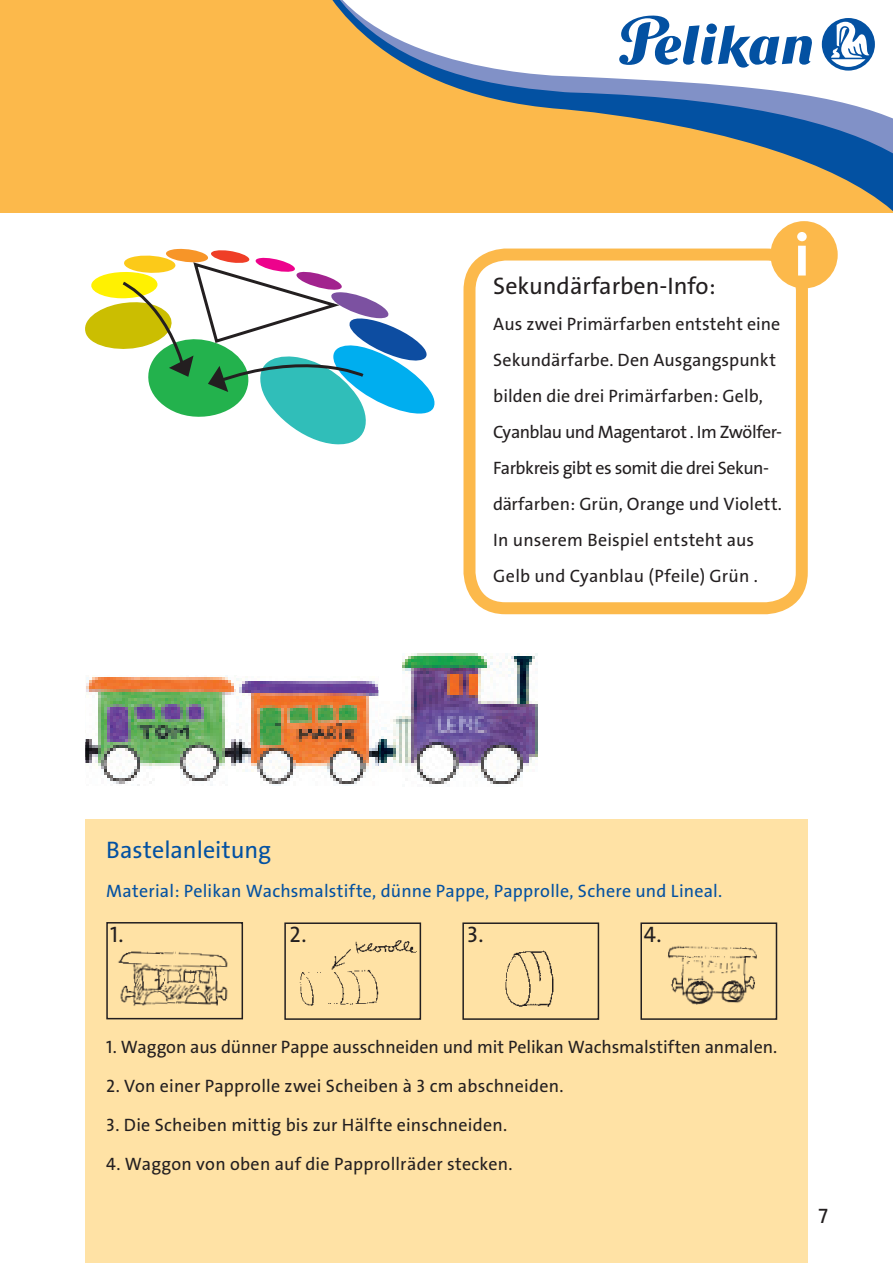
<style>
.page{position:relative;width:893px;height:1263px;background:#fff}
.page>*{position:absolute;margin:0;border:0;box-sizing:border-box;transform-origin:0 0}
.t1{font:700 60px "Pelikan The Sans";color:#fff}
.t2{font:24px "Pelikan The Sans";color:#231f20}
.t3{font:24px "Pelikan The Sans";color:#0351a2}
.t4{font:22.5px "Pelikan The Sans";color:#231f20}
.t5{font:21px "Pelikan The Sans";color:#231f20}
.t6{font:18px/36px "Pelikan The Sans";letter-spacing:.005em;color:#231f20}
.t7{font:18px "Pelikan The Sans";letter-spacing:.01em;color:#0351a2}
</style>
<div class="page">
<div style="left:0;top:0;width:893px;height:213px;background:#fcb94b"></div>
<svg style="left:332px;top:0;width:561px;height:280px"></svg>
<div style="left:85px;top:819px;width:723px;height:444px;background:#ffe2a5"></div>
<img style="left:85px;top:675px;width:294px;height:111px">
<img style="left:379px;top:653px;width:159px;height:131px">
<img style="left:299px;top:940px;width:118px;height:65px">
<div style="left:284px;top:922px;width:137px;height:98px;border:2px solid #231f20"></div>
<img style="left:505px;top:950px;width:49px;height:57px">
<div style="left:462px;top:922px;width:137px;height:98px;border:2px solid #231f20"></div>
<img style="left:668px;top:945px;width:89px;height:60px">
<div style="left:640px;top:922px;width:137px;height:98px;border:2px solid #231f20"></div>
<div style="left:770px;top:221px;width:68px;height:67px;background:#fcb94b;border-radius:50%"></div>
<div style="left:463px;top:249px;width:345px;height:365px;border:12px solid #fcb94b;border-radius:36px"></div>
<svg style="left:85px;top:248px;width:355px;height:197px"></svg>
<img style="left:118px;top:951px;width:110px;height:55px">
<div style="left:106px;top:922px;width:137px;height:97px;border:2px solid #231f20"></div>
<h2 class="t2" style="left:493px;top:277px;width:224px">Sekundärfarben-Info:</h2>
<p class="t6" style="left:493px;top:308px;width:290px">Aus zwei Primärfarben entsteht eine Sekundärfarbe. Den Ausgangspunkt bilden die drei Primärfarben: Gelb, Cyanblau und Magentarot . Im Zwölfer-Farbkreis gibt es somit die drei Sekun&shy;därfarben: Grün, Orange und Violett.<br>In unserem Beispiel entsteht aus Gelb und Cyanblau (Pfeile) Grün .</p>
<h1 class="t1" style="left:794px;top:234px;width:17px">i</h1>
<h2 class="t3" style="left:106px;top:841px;width:166px">Bastelanleitung</h2>
<p class="t7" style="left:106px;top:884px;width:617px">Material: Pelikan Wachsmalstifte, dünne Pappe, Papprolle, Schere und Lineal.</p>
<p class="t4" style="left:110px;top:926px;width:15px">1.</p>
<p class="t4" style="left:290px;top:926px;width:18px">2.</p>
<p class="t4" style="left:467px;top:926px;width:18px">3.</p>
<p class="t4" style="left:644px;top:926px;width:19px">4.</p>
<p class="t6" style="left:106px;top:1031px;width:672px">1. Waggon aus dünner Pappe ausschneiden und mit Pelikan Wachsmalstiften anmalen.</p>
<p class="t6" style="left:106px;top:1070px;width:459px">2. Von einer Papprolle zwei Scheiben à 3 cm abschneiden.</p>
<p class="t6" style="left:106px;top:1109px;width:402px">3. Die Scheiben mittig bis zur Hälfte einschneiden.</p>
<p class="t6" style="left:106px;top:1148px;width:408px">4. Waggon von oben auf die Papprollräder stecken.</p>
<p class="t5" style="left:819px;top:1209px;width:11px">7</p>
</div>
